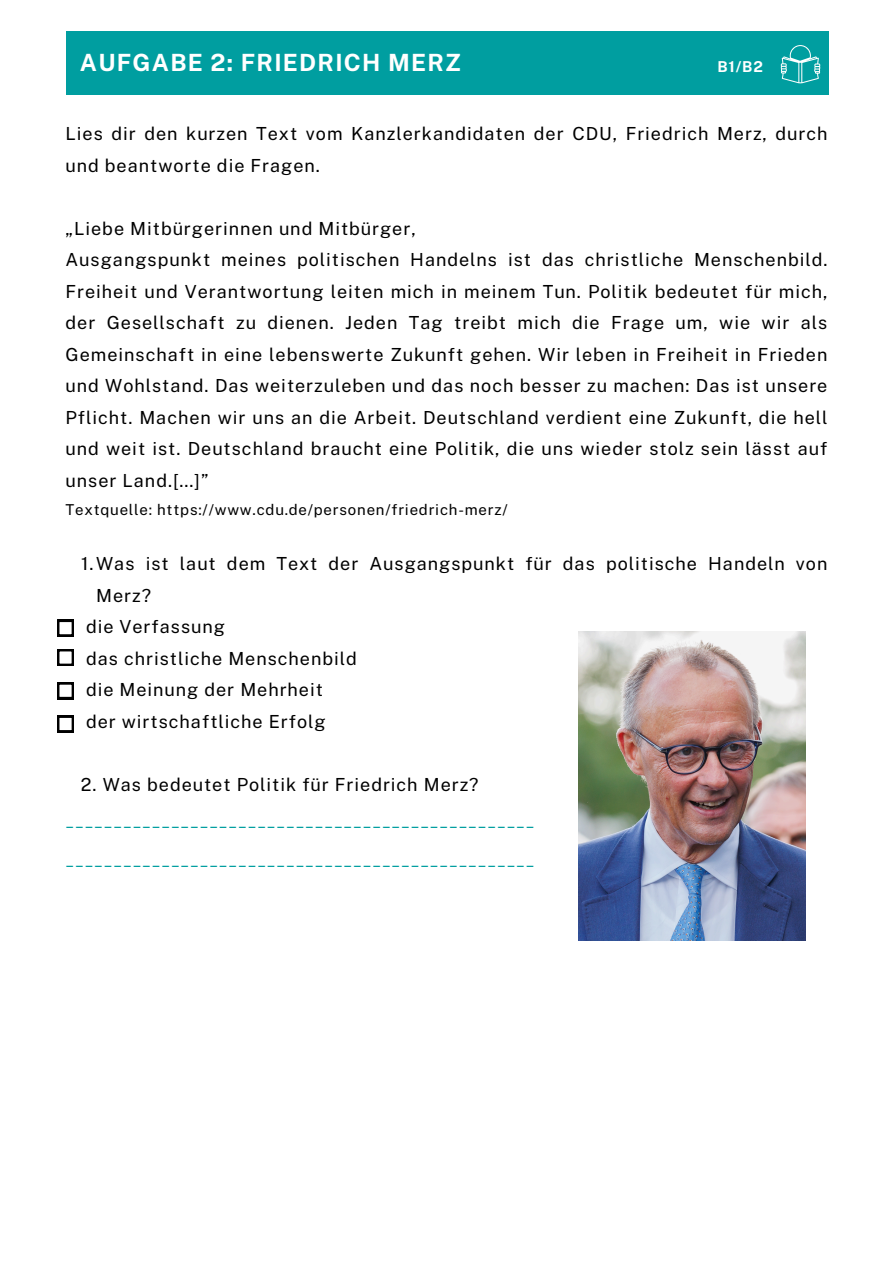
<style>
.page{position:relative;width:894px;height:1264px;background:#fff}
.page>*{position:absolute;margin:0;border:0;box-sizing:border-box;transform-origin:0 0}
.t1{font:700 23.7px "Public Sans";letter-spacing:.055em;color:#fff}
.t2{font:18px/31.5px "Public Sans";letter-spacing:.055em;color:#000}
.t3{font:16.8px "Public Sans";color:#009ea0}
.t4{font:15px "Public Sans";letter-spacing:.055em;color:#000}
.t5{font:700 15px "Public Sans";color:#fff}
</style>
<div class="page">
<div style="left:66px;top:31px;width:762px;height:64px;background:#009ea0"></div>
<svg style="left:780px;top:45px;width:40px;height:38px"></svg>
<img style="left:578px;top:632px;width:226px;height:308px">
<svg style="left:57px;top:620px;width:17px;height:16px"></svg>
<svg style="left:57px;top:649px;width:17px;height:17px"></svg>
<svg style="left:57px;top:682px;width:17px;height:17px"></svg>
<svg style="left:57px;top:715px;width:17px;height:17px"></svg>
<p class="t1" style="left:80px;top:49px;width:382px">AUFGABE 2: FRIEDRICH MERZ</p>
<h2 class="t5" style="left:717px;top:58px;width:47px">B1/B2</h2>
<h1 class="t2" style="left:66px;top:118px;width:763px">Lies dir den kurzen Text vom Kanzlerkandidaten der CDU, Friedrich Merz, durch und beantworte die Fragen.</h1>
<p class="t2" style="left:66px;top:212px;width:763px">„Liebe Mitbürgerinnen und Mitbürger,<br>Ausgangspunkt meines politischen Handelns ist das christliche Menschenbild.<br>Freiheit und Verantwortung leiten mich in meinem Tun. Politik bedeutet für mich, der Gesellschaft zu dienen. Jeden Tag treibt mich die Frage um, wie wir als Gemeinschaft in eine lebenswerte Zukunft gehen. Wir leben in Freiheit in Frieden und Wohlstand. Das weiterzuleben und das noch besser zu machen: Das ist unsere Pflicht. Machen wir uns an die Arbeit. Deutschland verdient eine Zukunft, die hell und weit ist. Deutschland braucht eine Politik, die uns wieder stolz sein lässt auf unser Land.[...]”</p>
<p class="t4" style="left:66px;top:501px;width:443px">Textquelle: https://www.cdu.de/personen/friedrich-merz/</p>
<p class="t2" style="left:96px;top:548px;width:732px;text-indent:-15px">1.Was ist laut dem Text der Ausgangspunkt für das politische Handeln von<br>Merz?</p>
<h2 class="t2" style="left:86px;top:611px;width:272px">die Verfassung<br>das christliche Menschenbild die Meinung der Mehrheit der wirtschaftliche Erfolg</h2>
<h2 class="t2" style="left:81px;top:768px;width:399px">2. Was bedeutet Politik für Friedrich Merz?</h2>
<h2 class="t3" style="left:66px;top:810px;width:470px">_________________________________________________</h2>
<h2 class="t3" style="left:66px;top:849px;width:470px">_________________________________________________</h2>
</div>
